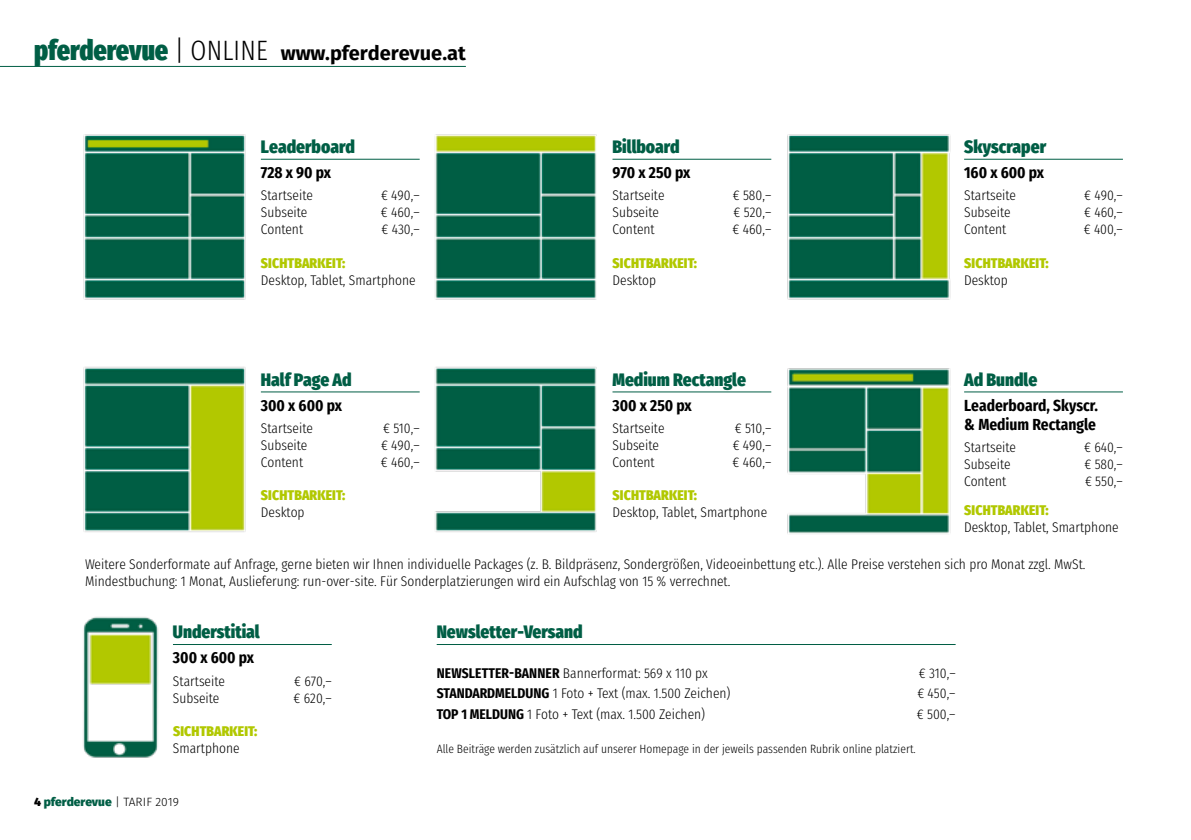
<style>
.page{position:relative;width:1191px;height:840px;background:#fff}
.page>*{position:absolute;margin:0;border:0;box-sizing:border-box;transform-origin:0 0}
.t1{font:700 20px "Fira Sans";color:#000}
.t2{font:800 18px "Fira Sans Condensed";color:#005e45}
.t3{font:700 16px/19.2px "Fira Sans Condensed";color:#000}
.t4{font:300 14px/16.8px "Fira Sans Condensed";color:#000}
.t5{font:800 14px "Fira Sans Condensed";letter-spacing:.01em;color:#b1c800}
.t6{font:300 12px "Fira Sans Condensed";color:#000}
.t7{font:800 12px "Fira Sans";color:#005e45}
.s1{font-family:"Fira Sans Compressed";font-weight:800;font-size:28px;color:#005e45}
.s2{font-family:"Fira Sans Compressed";font-weight:300;font-size:28px}
.s3{font-weight:700}
.s4{color:#000}
.s5{font-weight:300;color:#000}
</style>
<div class="page">
<hr style="left:261px;top:159px;width:159px;height:1px;background:#005e45">
<hr style="left:261px;top:391px;width:159px;height:1px;background:#005e45">
<hr style="left:173px;top:643px;width:159px;height:1px;background:#005e45">
<hr style="left:437px;top:643px;width:518px;height:1px;background:#005e45">
<hr style="left:612px;top:391px;width:159px;height:1px;background:#005e45">
<hr style="left:964px;top:391px;width:159px;height:1px;background:#005e45">
<hr style="left:612px;top:159px;width:159px;height:1px;background:#005e45">
<hr style="left:964px;top:159px;width:159px;height:1px;background:#005e45">
<hr style="left:0;top:66px;width:466px;height:1px;background:#005e45">
<img style="left:83px;top:134px;width:178px;height:398px">
<img style="left:83px;top:616px;width:76px;height:142px">
<img style="left:435px;top:134px;width:162px;height:398px">
<img style="left:771px;top:134px;width:180px;height:400px">
<h1 class="t1" style="left:34px;top:36px;width:433px"><span class="s1">pferderevue</span> <span class="s2">| ONLINE</span> www.pferderevue.at</h1>
<p class="t2" style="left:261px;top:130px;width:95px">Leaderboard</p>
<p class="t3" style="left:261px;top:161px;width:72px">728 x 90 px</p>
<p class="t4" style="left:261px;top:185px;width:53px">Startseite</p>
<p class="t4" style="left:381px;top:185px;width:40px">€ 490,–</p>
<p class="t4" style="left:261px;top:202px;width:48px">Subseite</p>
<p class="t4" style="left:381px;top:202px;width:40px">€ 460,–</p>
<p class="t4" style="left:261px;top:219px;width:44px">Content</p>
<p class="t4" style="left:381px;top:219px;width:40px">€ 430,–</p>
<p class="t5" style="left:261px;top:250px;width:86px">SICHTBARKEIT:</p>
<p class="t4" style="left:261px;top:269px;width:156px">Desktop, Tablet, Smartphone</p>
<p class="t2" style="left:261px;top:363px;width:92px">Half Page Ad</p>
<p class="t3" style="left:261px;top:393px;width:83px">300 x 600 px</p>
<p class="t4" style="left:261px;top:418px;width:53px">Startseite</p>
<p class="t4" style="left:383px;top:418px;width:38px">€ 510,–</p>
<p class="t4" style="left:261px;top:435px;width:48px">Subseite</p>
<p class="t4" style="left:381px;top:435px;width:40px">€ 490,–</p>
<p class="t4" style="left:261px;top:452px;width:44px">Content</p>
<p class="t4" style="left:381px;top:452px;width:40px">€ 460,–</p>
<p class="t5" style="left:261px;top:482px;width:86px">SICHTBARKEIT:</p>
<p class="t4" style="left:261px;top:502px;width:45px">Desktop</p>
<p class="t2" style="left:612px;top:130px;width:69px">Billboard</p>
<p class="t3" style="left:612px;top:161px;width:79px">970 x 250 px</p>
<p class="t4" style="left:612px;top:185px;width:53px">Startseite</p>
<p class="t4" style="left:733px;top:185px;width:40px">€ 580,–</p>
<p class="t4" style="left:612px;top:202px;width:48px">Subseite</p>
<p class="t4" style="left:733px;top:202px;width:39px">€ 520,–</p>
<p class="t4" style="left:612px;top:219px;width:44px">Content</p>
<p class="t4" style="left:732px;top:219px;width:40px">€ 460,–</p>
<p class="t5" style="left:612px;top:250px;width:86px">SICHTBARKEIT:</p>
<p class="t4" style="left:612px;top:269px;width:45px">Desktop</p>
<p class="t2" style="left:612px;top:363px;width:135px">Medium Rectangle</p>
<p class="t3" style="left:612px;top:393px;width:81px">300 x 250 px</p>
<p class="t4" style="left:612px;top:418px;width:53px">Startseite</p>
<p class="t4" style="left:735px;top:418px;width:38px">€ 510,–</p>
<p class="t4" style="left:612px;top:435px;width:48px">Subseite</p>
<p class="t4" style="left:732px;top:435px;width:40px">€ 490,–</p>
<p class="t4" style="left:612px;top:452px;width:44px">Content</p>
<p class="t4" style="left:732px;top:452px;width:40px">€ 460,–</p>
<p class="t5" style="left:612px;top:482px;width:86px">SICHTBARKEIT:</p>
<p class="t4" style="left:612px;top:502px;width:156px">Desktop, Tablet, Smartphone</p>
<p class="t2" style="left:964px;top:130px;width:84px">Skyscraper</p>
<p class="t3" style="left:964px;top:161px;width:82px">160 x 600 px</p>
<p class="t4" style="left:964px;top:185px;width:53px">Startseite</p>
<p class="t4" style="left:1084px;top:185px;width:40px">€ 490,–</p>
<p class="t4" style="left:964px;top:202px;width:48px">Subseite</p>
<p class="t4" style="left:1084px;top:202px;width:40px">€ 460,–</p>
<p class="t4" style="left:964px;top:219px;width:44px">Content</p>
<p class="t4" style="left:1083px;top:219px;width:41px">€ 400,–</p>
<p class="t5" style="left:964px;top:250px;width:86px">SICHTBARKEIT:</p>
<p class="t4" style="left:964px;top:269px;width:45px">Desktop</p>
<p class="t2" style="left:964px;top:363px;width:75px">Ad Bundle</p>
<p class="t3" style="left:964px;top:393px;width:135px">Leaderboard, Skyscr. &amp; Medium Rectangle</p>
<p class="t4" style="left:964px;top:437px;width:53px">Startseite</p>
<p class="t4" style="left:1084px;top:437px;width:40px">€ 640,–</p>
<p class="t4" style="left:964px;top:454px;width:48px">Subseite</p>
<p class="t4" style="left:1084px;top:454px;width:40px">€ 580,–</p>
<p class="t4" style="left:964px;top:471px;width:44px">Content</p>
<p class="t4" style="left:1085px;top:471px;width:39px">€ 550,–</p>
<p class="t5" style="left:964px;top:497px;width:86px">SICHTBARKEIT:</p>
<p class="t4" style="left:964px;top:516px;width:156px">Desktop, Tablet, Smartphone</p>
<p class="t4" style="left:85px;top:554px;width:1002px">Weitere Sonderformate auf Anfrage, gerne bieten wir Ihnen individuelle Packages (z. B. Bildpräsenz, Sondergrößen, Videoeinbettung etc.). Alle Preise verstehen sich pro Monat zzgl. MwSt.<br>Mindestbuchung: 1 Monat, Auslieferung: run-over-site. Für Sonderplatzierungen wird ein Aufschlag von 15 % verrechnet.</p>
<p class="t2" style="left:437px;top:615px;width:147px">Newsletter-Versand</p>
<p class="t4" style="left:437px;top:662px;width:272px"><span class="s3">NEWSLETTER-BANNER</span> Bannerformat: 569 x 110 px</p>
<p class="t4" style="left:918px;top:662px;width:38px">€ 310,–</p>
<p class="t4" style="left:437px;top:683px;width:295px"><span class="s3">STANDARDMELDUNG</span> 1 Foto + Text (max. 1.500 Zeichen)</p>
<p class="t4" style="left:917px;top:683px;width:40px">€ 450,–</p>
<p class="t4" style="left:437px;top:704px;width:270px"><span class="s3">TOP 1 MELDUNG</span> 1 Foto + Text (max. 1.500 Zeichen)</p>
<p class="t4" style="left:916px;top:704px;width:40px">€ 500,–</p>
<p class="t6" style="left:437px;top:737px;width:480px">Alle Beiträge werden zusätzlich auf unserer Homepage in der jeweils passenden Rubrik online platziert.</p>
<p class="t2" style="left:173px;top:615px;width:88px">Understitial</p>
<p class="t3" style="left:173px;top:646px;width:83px">300 x 600 px</p>
<p class="t4" style="left:173px;top:670px;width:53px">Startseite</p>
<p class="t4" style="left:294px;top:670px;width:39px">€ 670,–</p>
<p class="t4" style="left:173px;top:687px;width:48px">Subseite</p>
<p class="t4" style="left:293px;top:687px;width:40px">€ 620,–</p>
<p class="t5" style="left:173px;top:718px;width:86px">SICHTBARKEIT:</p>
<p class="t4" style="left:173px;top:737px;width:68px">Smartphone</p>
<p class="t7" style="left:34px;top:790px;width:146px"><span class="s4">4</span> pferderevue <span class="s5">| TARIF 2019</span></p>
</div>
